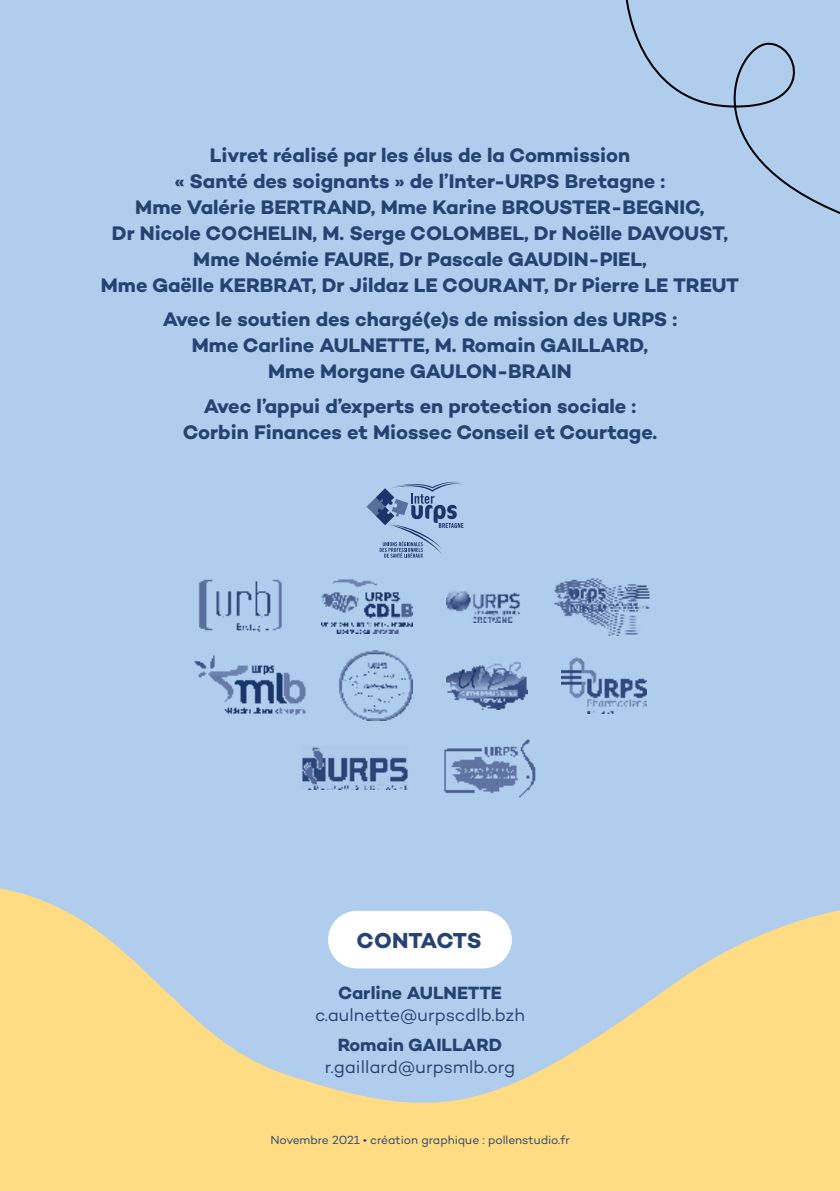
<style>
.page{position:relative;width:840px;height:1191px;background:#fff}
.page>*{position:absolute;margin:0;border:0;box-sizing:border-box;transform-origin:0 0}
.t1{font:700 22px "Campton";letter-spacing:-.02em;color:#254372}
.t2{font:700 20px/26px "Campton";color:#254372;text-align:center}
.t3{font:18px "Campton";color:#254372}
.t4{font:700 18px "Campton";color:#254372}
.t5{font:12px "Campton";letter-spacing:-.005em;color:#254372}
</style>
<div class="page">
<div style="left:0;top:0;width:839px;height:1191px;background:#b0cded"></div>
<svg style="left:0;top:888px;width:839px;height:303px;fill:#ffdb84"></svg>
<div style="left:328px;top:910px;width:183px;height:58px;background:#fff;border-radius:29px"></div>
<img style="left:339px;top:650px;width:73px;height:71px">
<img style="left:194px;top:655px;width:112px;height:60px">
<img style="left:561px;top:658px;width:85px;height:55px">
<img style="left:446px;top:661px;width:81px;height:49px">
<img style="left:446px;top:591px;width:74px;height:31px">
<img style="left:554px;top:578px;width:95px;height:57px">
<img style="left:199px;top:579px;width:83px;height:53px">
<img style="left:321px;top:579px;width:91px;height:55px">
<img style="left:302px;top:746px;width:106px;height:43px">
<img style="left:444px;top:739px;width:92px;height:59px">
<svg style="left:366px;top:481px;width:98px;height:76px"></svg>
<svg style="left:625px;top:0;width:214px;height:214px"></svg>
<p class="t2" style="left:101px;top:142px;width:639px">Livret réalisé par les élus de la Commission<br>« Santé des soignants » de l’Inter-URPS Bretagne :<br>Mme Valérie BERTRAND, Mme Karine BROUSTER-BEGNIC,<br>Dr Nicole COCHELIN, M. Serge COLOMBEL, Dr Noëlle DAVOUST, Mme Noémie FAURE, Dr Pascale GAUDIN-PIEL,<br>Mme Gaëlle KERBRAT, Dr Jildaz LE COURANT, Dr Pierre LE TREUT</p>
<p class="t2" style="left:163px;top:306px;width:515px">Avec le soutien des chargé(e)s de mission des URPS :<br>Mme Carline AULNETTE, M. Romain GAILLARD,<br>Mme Morgane GAULON-BRAIN</p>
<p class="t2" style="left:183px;top:393px;width:476px">Avec l’appui d’experts en protection sociale :<br>Corbin Finances et Miossec Conseil et Courtage.</p>
<p class="t1" style="left:356px;top:926px;width:127px">CONTACTS</p>
<p class="t4" style="left:338px;top:981px;width:165px">Carline AULNETTE</p>
<p class="t3" style="left:315px;top:1003px;width:211px">c.aulnette@urpscdlb.bzh</p>
<p class="t4" style="left:337px;top:1033px;width:166px">Romain GAILLARD</p>
<p class="t3" style="left:324px;top:1055px;width:192px">r.gaillard@urpsmlb.org</p>
<p class="t5" style="left:270px;top:1132px;width:301px">Novembre 2021 • création graphique : pollenstudio.fr</p>
</div>
